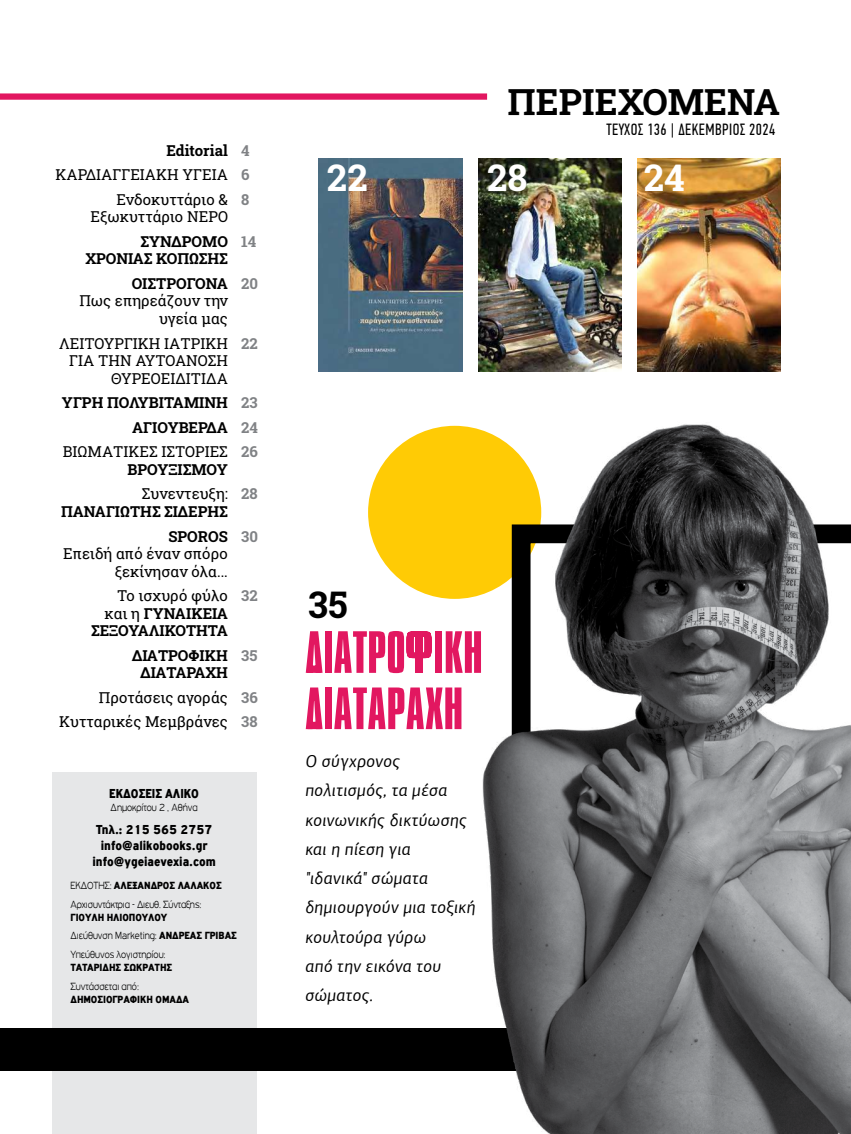
<style>
.page{position:relative;width:851px;height:1134px;background:#fff}
.page>*{position:absolute;margin:0;border:0;box-sizing:border-box;transform-origin:0 0}
.t1{font:51.25px/56.2px "Aka Acid GR Compacta";color:#e21760}
.t2{font:700 36.62px "Roboto Slab";color:#fff}
.t3{font:700 36.62px "Roboto Slab";color:#000}
.t4{font:700 36px "Roboto Slab";color:#000}
.t5{font:italic 17.5px/29.2px "PF Agora Sans Pro";letter-spacing:.03em;color:#000}
.t6{font:16.25px "PF Din Text Comp Pro";letter-spacing:.03em;color:#000}
.t7{font:15px/17.5px "Roboto Slab";color:#000;text-align:right}
.t8{font:700 15px/17.5px "Roboto Slab";color:#000;text-align:right}
.t9{font:700 15px/24.6px "Roboto Slab";color:#808285;text-align:justify}
.t10{font:900 condensed 13.75px/15.9px "PF Highway Gothic";color:#000;text-align:center}
.t11{font:900 condensed 13.75px "PF Highway Gothic";color:#000;scale:.95 1}
.t12{font:300 11px/18.5px "PF Highway Gothic Extended";color:#000;scale:.8 1}
.t13{font:900 condensed 11px "PF Highway Gothic";color:#000}
.s1{font-weight:400}
.s2{font-family:"PF Highway Gothic Extended";font-weight:300;font-stretch:normal}
.s3{font-family:"PF Highway Gothic";font-weight:900;font-stretch:condensed}
</style>
<div class="page">
<div style="left:368px;top:426px;width:173px;height:173px;background:#ffcb05;border-radius:50%"></div>
<img style="left:637px;top:159px;width:143px;height:212px">
<div style="left:52px;top:772px;width:204px;height:362px;background:#e6e7e8"></div>
<div style="left:0;top:1029px;width:807px;height:42px;background:#000"></div>
<img style="left:318px;top:159px;width:144px;height:212px">
<img style="left:478px;top:159px;width:143px;height:212px">
<img style="left:477px;top:424px;width:373px;height:710px">
<div style="left:0;top:93px;width:487px;height:7px;background:#e21760"></div>
<p class="t8" style="left:166px;top:141px;width:63px">Editorial</p>
<p class="t7" style="left:56px;top:162px;width:174px;line-height:24.6px">ΚΑΡΔΙΑΓΓΕΙΑΚΗ ΥΓΕΙΑ<br>Ενδοκυττάριο &amp;</p>
<p class="t7" style="left:91px;top:208px;width:139px">Εξωκυττάριο NEPO</p>
<p class="t8" style="left:85px;top:232px;width:144px">ΣΎΝΔΡΟΜΟ<br>ΧΡΌΝΙΑΣ ΚΌΠΩΣΗΣ</p>
<p class="t8" style="left:132px;top:274px;width:98px">ΟΙΣΤΡΟΓΌΝΑ</p>
<p class="t7" style="left:79px;top:292px;width:150px">Πως επηρεάζουν την υγεία μας</p>
<p class="t7" style="left:59px;top:334px;width:170px">ΛΕΙΤΟΥΡΓΙΚΉ ΙΑΤΡΙΚΉ<br>ΓΙΑ ΤΗΝ ΑΥΤΟΆΝΟΣΗ<br>ΘΥΡΕΟΕΙΔΊΤΙΔΑ</p>
<p class="t8" style="left:62px;top:390px;width:167px;line-height:24.6px">ΥΓΡΉ ΠΟΛΥΒΙΤΑΜΊΝΗ<br>AΓΙΟΥΒΕΡΔΑ</p>
<p class="t7" style="left:63px;top:443px;width:166px">ΒΙΩΜΑΤΙΚΕΣ ΙΣΤΟΡΙΕΣ</p>
<p class="t8" style="left:127px;top:460px;width:102px">ΒΡΟΥΞΙΣΜΟΎ</p>
<p class="t7" style="left:142px;top:485px;width:88px">Συνεντευξη:</p>
<p class="t8" style="left:61px;top:499px;width:168px;line-height:24.6px">ΠΑΝΑΓΙΏΤΗΣ ΣΊΔΕΡΗΣ<br>SPOROS</p>
<p class="t7" style="left:63px;top:544px;width:166px">Επειδή από έναν σπόρο ξεκίνησαν όλα...</p>
<p class="t8" style="left:91px;top:586px;width:138px"><span class="s1">Το ισχυρό φύλο και η</span> ΓΥΝΑΙΚΕΊΑ<br>ΣΕΞΟΥΑΛΙΚΌΤΗΤΑ</p>
<p class="t8" style="left:132px;top:646px;width:97px;text-align:center">ΔΙΑΤΡΟΦΙΚΉ<br>ΔΙΑΤΑΡΑΧΉ</p>
<p class="t7" style="left:59px;top:685px;width:170px;line-height:24.6px">Προτάσεις αγοράς<br>Κυτταρικές Μεμβράνες</p>
<p class="t9" style="left:241px;top:137px;width:10px">4<br>6<br>8</p>
<p class="t9" style="left:241px;top:229px;width:17px">14</p>
<p class="t9" style="left:241px;top:271px;width:18px">20</p>
<p class="t9" style="left:241px;top:330px;width:18px">22</p>
<p class="t9" style="left:241px;top:390px;width:18px">23<br>24<br>26</p>
<p class="t9" style="left:241px;top:481px;width:18px">28</p>
<p class="t9" style="left:241px;top:523px;width:18px">30</p>
<p class="t9" style="left:241px;top:583px;width:18px">32</p>
<p class="t9" style="left:241px;top:642px;width:18px">35</p>
<p class="t9" style="left:241px;top:685px;width:18px">36<br>38</p>
<p class="t11" style="left:109px;top:786px;width:96px">ΕΚΔΟΣΕΙΣ ΑΛΙΚΟ</p>
<p class="t12" style="left:111px;top:798px;width:110px">Δημοκρίτου 2 , Αθήνα</p>
<p class="t10" style="left:92px;top:821px;width:125px">Τηλ.: 215 565 2757 info@alikobooks.gr info@ygeiaevexia.com</p>
<p class="t13" style="left:70px;top:880px;width:153px"><span class="s2">ΕΚΔΟΤΗΣ:</span> ΑΛΕΞΑΝΔΡΟΣ ΛΑΛΑΚΟΣ</p>
<p class="t12" style="left:70px;top:895px;width:165px">Αρχισυντάκτρια - Διευθ. Σύνταξης:</p>
<p class="t13" style="left:70px;top:911px;width:98px">ΓΙΟΥΛΗ ΗΛΙΟΠΟΥΛΟΥ</p>
<p class="t12" style="left:70px;top:927px;width:209px">Διεύθυνση Marketing: <span class="s3">ΑΝΔΡΈΑΣ ΓΡΊΒΑΣ<br></span>Υπεύθυνος λογιστηρίου:</p>
<p class="t13" style="left:70px;top:961px;width:103px">ΤΑΤΑΡΊΔΗΣ ΣΩΚΡΆΤΗΣ</p>
<p class="t12" style="left:70px;top:977px;width:87px">Συντάσσεται από:</p>
<p class="t13" style="left:70px;top:993px;width:120px">ΔΗΜΟΣΙΟΓΡΑΦΙΚΉ ΟΜΆΔΑ</p>
<h3 class="t4" style="left:507px;top:78px;width:274px">ΠΕΡΙΕΧΌΜΕΝΑ</h3>
<h2 class="t2" style="left:327px;top:152px;width:42px">22</h2>
<p class="t6" style="left:606px;top:120px;width:170px">ΤΕΥΧΟΣ 136 | ΔΕΚΕΜΒΡΙΟΣ 2024</p>
<h2 class="t2" style="left:487px;top:152px;width:42px">28</h2>
<h2 class="t2" style="left:643px;top:152px;width:43px">24</h2>
<h2 class="t3" style="left:308px;top:580px;width:41px">35</h2>
<h1 class="t1" style="left:305px;top:625px;width:179px">ΔΙΑΤΡΟΦΙΚΉ<br>ΔΙΑΤΑΡΑΧΉ</h1>
<p class="t5" style="left:305px;top:746px;width:171px">Ο σύγχρονος πολιτισμός, τα μέσα κοινωνικής δικτύωσης και η πίεση για "ιδανικά" σώματα δημιουργούν μια τοξική κουλτούρα γύρω<br>από την εικόνα του σώματος.</p>
</div>
